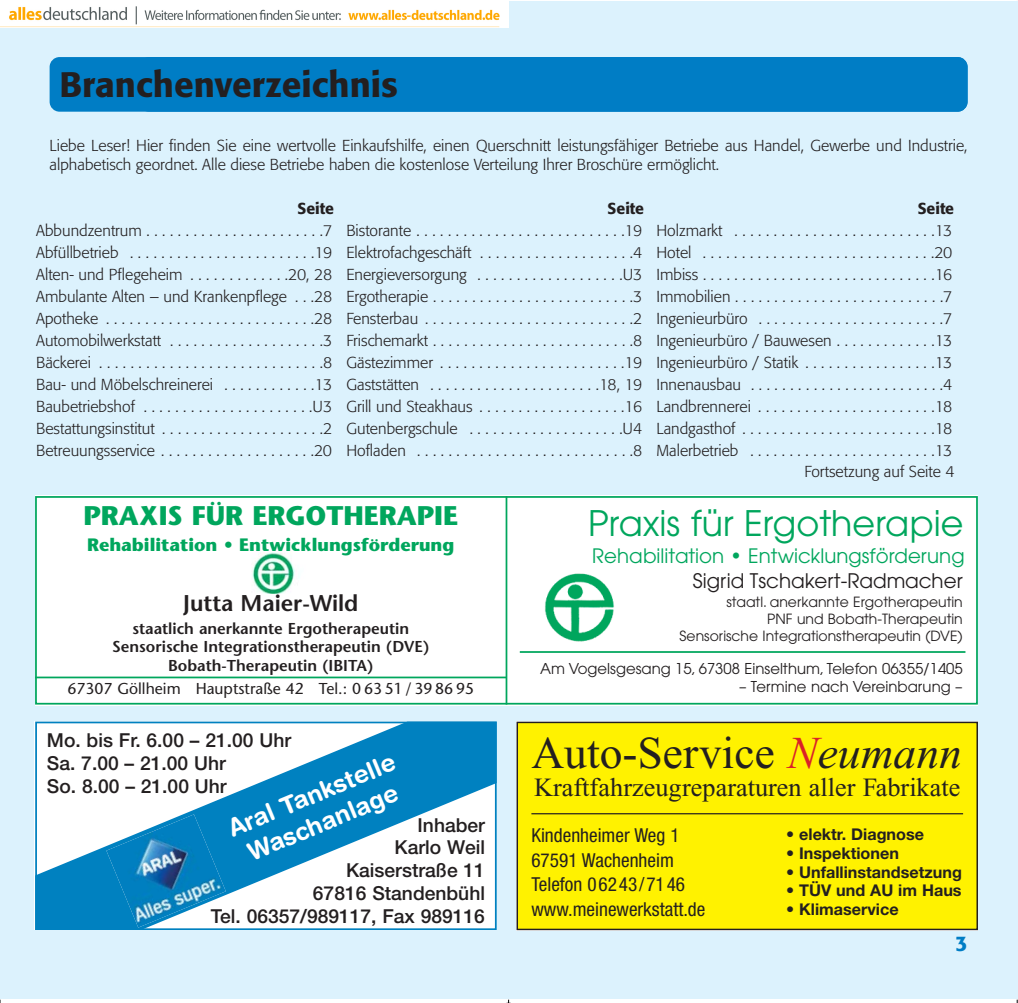
<style>
.page{position:relative;width:1018px;height:1003px;background:#fff}
.page>*{position:absolute;margin:0;border:0;box-sizing:border-box;transform-origin:0 0}
.t1{font:45.5px "Times New Roman PS+LOLOPR";color:#231f20}
.t2{font:35px "Avant Garde Book+WTJCHS";color:#00a65d}
.t3{font:500 35px "Formata";color:#231f20}
.t4{font:26.95px "Stone Sans Bold+GSIRIX";color:#00a65d}
.t5{font:26.25px "Times New Roman PS+LOLOPR";color:#231f20}
.t6{font:24.5px/29.4px "Helvetica Rounded Bold+IDDLHC";color:#fff;text-align:center}
.t7{font:22.75px "Stone Sans Semibold+LIFXYL";color:#231f20}
.t8{font:500 21px "Formata";color:#007dc5}
.t9{font:19.95px "Avant Garde Book+WTJCHS";color:#231f20}
.t10{font:19.78px "Avant Garde Book+WTJCHS";color:#00a65d}
.t11{font:19.25px/22.8px "Helvetica Neue Medium+ILXJXE";color:#231f20}
.t12{font:19.25px/24.5px "Helvetica Neue Condensed+TXGSJD";color:#231f20}
.t13{font:18.03px "Stone Sans Bold+GSIRIX";color:#00a65d}
.t14{font:16.1px "Helvetica Neue Bold+UBVHPU";color:#231f20}
.t15{font:300 15.75px/21.9px "Formata";color:#231f20;text-align:justify}
.t16{font:15.75px/18.9px "Stone Sans Semibold+LIFXYL";color:#231f20;text-align:center}
.t17{font:15.75px "Stone Sans+JVNHCC";color:#231f20}
.t18{font:500 15.75px "Formata";color:#231f20}
.t19{font:14.88px "Avant Garde Book+WTJCHS";color:#231f20}
.t20{font:14px/16.8px "Avant Garde Book+WTJCHS";color:#231f20;text-align:right}
.s1{font-family:"Times New Roman PS Italic+YFMQEM";color:#da2128}
.s2{font-family:"Times New Roman PS Italic+YFMQEM"}
</style>
<div class="page">
<div style="left:0;top:1px;width:1017px;height:997px;background:#dcf2fd"></div>
<div style="left:50px;top:57px;width:917px;height:55px;background:#007dc5;border-radius:10px"></div>
<svg style="left:38px;top:724px;width:455px;height:202px;fill:#fff"></svg>
<img style="left:106px;top:814px;width:120px;height:112px">
<div style="left:35px;top:721px;width:461px;height:208px;border:2px solid #0081c0"></div>
<div style="left:517px;top:722px;width:460px;height:207px;background:#fff200"></div>
<div style="left:516px;top:721px;width:461px;height:208px;border:1px solid #231f20"></div>
<hr style="left:531px;top:812px;width:432px;height:2px;background:#231f20">
<div style="left:35px;top:495px;width:942px;height:210px;background:#fff"></div>
<img style="left:527px;top:573px;width:111px;height:80px">
<hr style="left:520px;top:651px;width:445px;height:1px;background:#00a65d">
<hr style="left:35px;top:676px;width:471px;height:2px;background:#00a65d">
<hr style="left:505px;top:496px;width:2px;height:208px;background:#00a65d">
<div style="left:35px;top:496px;width:942px;height:208px;border:2px solid #00a65d"></div>
<img style="left:252px;top:551px;width:43px;height:42px">
<img style="left:0;top:1px;width:509px;height:26px">
<h2 class="t3" style="left:60px;top:69px;width:340px">Branchenverzeichnis</h2>
<p class="t15" style="left:50px;top:137px;width:919px;line-height:19.2px">Liebe Leser! Hier finden Sie eine wertvolle Einkaufshilfe, einen Querschnitt leistungsfähiger Betriebe aus Handel, Gewerbe und Industrie, alphabetisch geordnet. Alle diese Betriebe haben die kostenlose Verteilung Ihrer Broschüre ermöglicht.</p>
<p class="t18" style="left:297px;top:201px;width:38px">Seite</p>
<p class="t15" style="left:36px;top:221px;width:297px">Abbundzentrum . . . . . . . . . . . . . . . . . . . . . . .7<br>Abfüllbetrieb . . . . . . . . . . . . . . . . . . . . . . . .19<br>Alten- und Pflegeheim . . . . . . . . . . . . .20, 28<br>Ambulante Alten – und Krankenpflege . . .28<br>Apotheke . . . . . . . . . . . . . . . . . . . . . . . . . . .28<br>Automobilwerkstatt . . . . . . . . . . . . . . . . . . . .3<br>Bäckerei . . . . . . . . . . . . . . . . . . . . . . . . . . . . .8<br>Bau- und Möbelschreinerei . . . . . . . . . . . .13<br>Baubetriebshof . . . . . . . . . . . . . . . . . . . . . .U3<br>Bestattungsinstitut . . . . . . . . . . . . . . . . . . . . .2<br>Betreuungsservice . . . . . . . . . . . . . . . . . . . .20</p>
<p class="t18" style="left:918px;top:201px;width:38px">Seite</p>
<p class="t15" style="left:656px;top:221px;width:300px;text-align:right">Holzmarkt . . . . . . . . . . . . . . . . . . . . . . . . . .13<br>Hotel . . . . . . . . . . . . . . . . . . . . . . . . . . . . . .20<br>Imbiss . . . . . . . . . . . . . . . . . . . . . . . . . . . . . .16<br>Immobilien . . . . . . . . . . . . . . . . . . . . . . . . . . .7<br>Ingenieurbüro . . . . . . . . . . . . . . . . . . . . . . . .7<br>Ingenieurbüro / Bauwesen . . . . . . . . . . . . .13<br>Ingenieurbüro / Statik . . . . . . . . . . . . . . . . .13<br>Innenausbau . . . . . . . . . . . . . . . . . . . . . . . . .4<br>Landbrennerei . . . . . . . . . . . . . . . . . . . . . . .18<br>Landgasthof . . . . . . . . . . . . . . . . . . . . . . . . .18<br>Malerbetrieb . . . . . . . . . . . . . . . . . . . . . . . .13<br>Fortsetzung auf Seite 4</p>
<p class="t18" style="left:607px;top:201px;width:38px">Seite</p>
<p class="t15" style="left:346px;top:221px;width:297px">Bistorante . . . . . . . . . . . . . . . . . . . . . . . . . . .19<br>Elektrofachgeschäft . . . . . . . . . . . . . . . . . . . .4<br>Energieversorgung . . . . . . . . . . . . . . . . . . .U3<br>Ergotherapie . . . . . . . . . . . . . . . . . . . . . . . . . .3<br>Fensterbau . . . . . . . . . . . . . . . . . . . . . . . . . . .2<br>Frischemarkt . . . . . . . . . . . . . . . . . . . . . . . . . .8<br>Gästezimmer . . . . . . . . . . . . . . . . . . . . . . . .19<br>Gaststätten . . . . . . . . . . . . . . . . . . . . . .18, 19<br>Grill und Steakhaus . . . . . . . . . . . . . . . . . . .16<br>Gutenbergschule . . . . . . . . . . . . . . . . . . . .U4<br>Hofladen . . . . . . . . . . . . . . . . . . . . . . . . . . . .8</p>
<p class="t18" style="left:621px;top:214px;width:38px">Seite</p>
<p class="t18" style="left:931px;top:214px;width:38px">Seite</p>
<h3 class="t4" style="left:83px;top:502px;width:376px">PRAXIS FÜR ERGOTHERAPIE</h3>
<p class="t13" style="left:87px;top:535px;width:369px">Rehabilitation • Entwicklungsförderung</p>
<h3 class="t7" style="left:183px;top:592px;width:177px">Jutta Maier-Wild</h3>
<p class="t16" style="left:112px;top:619px;width:319px">staatlich anerkannte Ergotherapeutin<br>Sensorische Integrationstherapeutin (DVE)<br>Bobath-Therapeutin (IBITA)</p>
<p class="t17" style="left:67px;top:678px;width:408px">67307 Göllheim Hauptstraße 42 Tel.: 0 63 51 / 39 86 95</p>
<p class="t11" style="left:47px;top:728px;width:246px">Mo. bis Fr. 6.00 – 21.00 Uhr<br>Sa. 7.00 – 21.00 Uhr<br>So. 8.00 – 21.00 Uhr</p>
<p class="t11" style="left:211px;top:813px;width:276px;text-align:right">Inhaber<br>Karlo Weil<br>Kaiserstraße 11<br>67816 Standenbühl<br>Tel. 06357/989117, Fax 989116</p>
<h3 class="t6" style="left:224px;top:816px;width:180px;rotate:-23deg">Aral Tankstelle<br>Waschanlage</h3>
<h2 class="t2" style="left:588px;top:507px;width:377px">Praxis für Ergotherapie</h2>
<p class="t10" style="left:592px;top:546px;width:374px">Rehabilitation • Entwicklungsförderung</p>
<p class="t9" style="left:693px;top:571px;width:271px">Sigrid Tschakert-Radmacher</p>
<p class="t20" style="left:679px;top:594px;width:285px">staatl. anerkannte Ergotherapeutin<br>PNF und Bobath-Therapeutin<br>Sensorische Integrationstherapeutin (DVE)</p>
<p class="t19" style="left:540px;top:661px;width:424px">Am Vogelsgesang 15, 67308 Einselthum, Telefon 06355/1405</p>
<p class="t19" style="left:739px;top:679px;width:225px">– Termine nach Vereinbarung –</p>
<h1 class="t1" style="left:531px;top:725px;width:432px">Auto-Service <span class="s1">N</span><span class="s2">eumann</span></h1>
<h3 class="t5" style="left:534px;top:771px;width:428px">Kraftfahrzeugreparaturen aller Fabrikate</h3>
<p class="t14" style="left:786px;top:828px;width:139px">• elektr. Diagnose</p>
<p class="t14" style="left:786px;top:847px;width:114px">• Inspektionen</p>
<p class="t14" style="left:786px;top:865px;width:177px">• Unfallinstandsetzung</p>
<p class="t14" style="left:786px;top:884px;width:177px">• TÜV und AU im Haus</p>
<p class="t14" style="left:786px;top:903px;width:114px">• Klimaservice</p>
<p class="t12" style="left:531px;top:825px;width:176px">Kindenheimer Weg 1<br>67591 Wachenheim<br>Telefon 06243/7146 www.meinewerkstatt.de</p>
<h3 class="t8" style="left:955px;top:934px;width:14px">3</h3>
</div>
